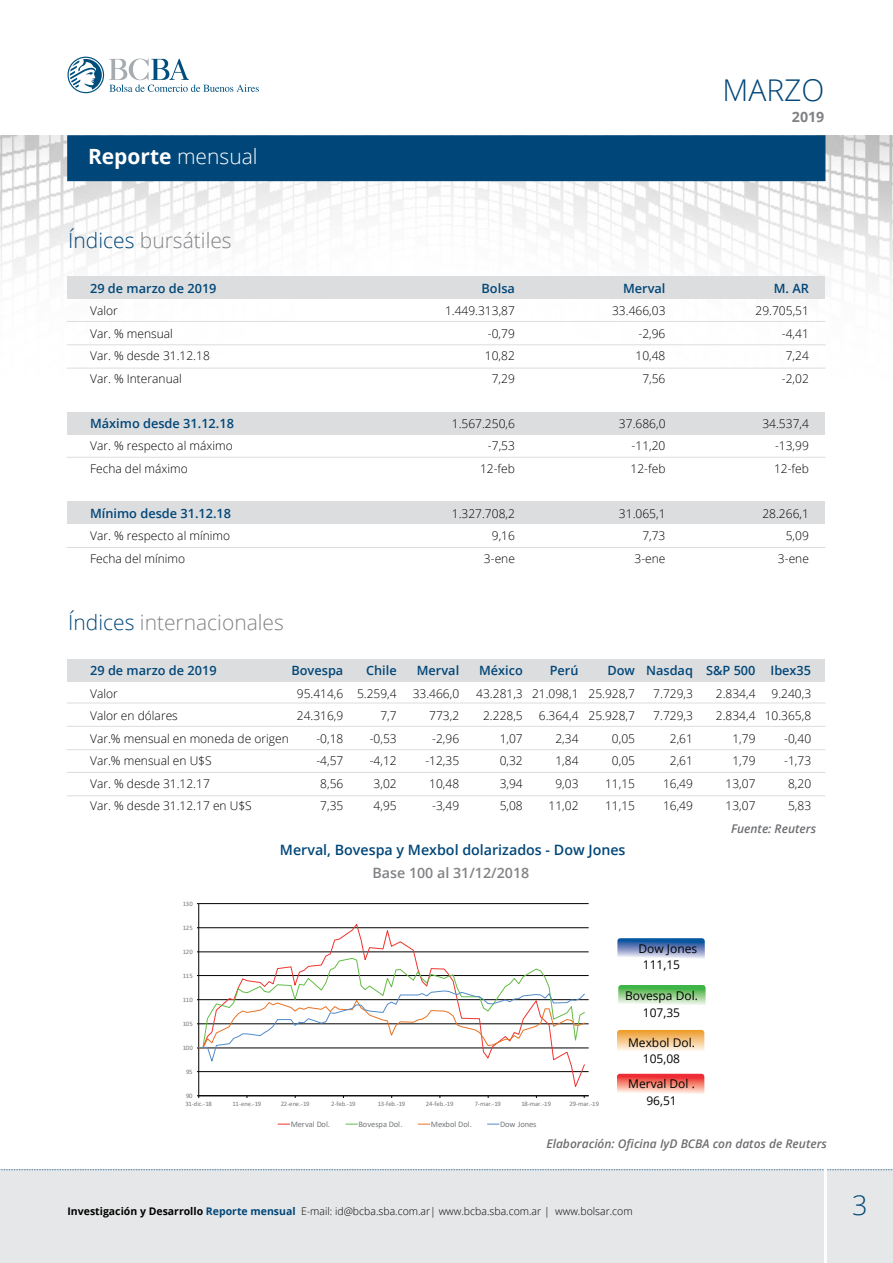
<style>
.page{position:relative;width:893px;height:1263px;background:#fff}
.page>*{position:absolute;margin:0;border:0;box-sizing:border-box;transform-origin:0 0}
.t1{font:300 30px "Open Sans";color:#004678}
.t2{font:300 27px "Open Sans";color:#004678}
.t3{font:300 21px "Open Sans";color:#808285}
.t4{font:700 21px "Open Sans";color:#fff}
.t5{font:600 14.25px "Open Sans";color:#004678}
.t6{font:600 14.25px "Open Sans";color:#808285}
.t7{font:700 14.25px "Open Sans";color:#808285}
.t8{font:600 12.75px "Open Sans";color:#004678}
.t9{font:300 12px/22.5px "Open Sans";color:#000;text-align:right}
.t10{font:12px/16.5px "Open Sans";color:#000;text-align:center}
.t11{font:italic 600 12px "Open Sans";color:#6d6e71}
.t12{font:300 10.5px "Open Sans";color:#000}
.t13{font:8.55px "Calibri";letter-spacing:-.005em;color:#75797b}
.t14{font:6.75px "Calibri";letter-spacing:-.04em;color:#75797b}
.s1{font-weight:300}
.s2{color:#004678}
.s3{font-weight:700}
.s4{font-weight:700;color:#004678}
</style>
<div class="page">
<img style="left:0;top:135px;width:893px;height:413px">
<div style="left:67px;top:135px;width:758px;height:46px;background:#004678"></div>
<div style="left:0;top:1170px;width:893px;height:93px;background:#e6e7e8"></div>
<svg style="left:0;top:1169px;width:893px;height:1px"></svg>
<hr style="left:824px;top:1124px;width:3px;height:139px;background:#fff">
<svg style="left:68px;top:57px;width:191px;height:36px"></svg>
<div style="left:67px;top:276px;width:757px;height:22px;background:#dcddde"></div>
<div style="left:67px;top:412px;width:757px;height:23px;background:#dcddde"></div>
<div style="left:67px;top:501px;width:757px;height:23px;background:#dcddde"></div>
<div style="left:67px;top:660px;width:757px;height:22px;background:#dcddde"></div>
<svg style="left:617px;top:1030px;width:87px;height:21px;background:#f5c78a"></svg>
<svg style="left:618px;top:985px;width:88px;height:20px;background:#92d08f"></svg>
<svg style="left:617px;top:938px;width:88px;height:20px;background:#7291c2"></svg>
<svg style="left:617px;top:1074px;width:87px;height:20px;background:#f5897f"></svg>
<hr style="left:199px;top:903px;width:390px;height:1px;background:#000">
<hr style="left:199px;top:927px;width:390px;height:1px;background:#000">
<hr style="left:199px;top:951px;width:390px;height:1px;background:#000">
<hr style="left:199px;top:975px;width:390px;height:1px;background:#000">
<hr style="left:199px;top:999px;width:390px;height:1px;background:#000">
<hr style="left:199px;top:1023px;width:390px;height:1px;background:#000">
<hr style="left:199px;top:1048px;width:390px;height:1px;background:#000">
<hr style="left:199px;top:1071px;width:390px;height:1px;background:#000">
<hr style="left:198px;top:903px;width:1px;height:193px;background:#000">
<hr style="left:199px;top:1095px;width:390px;height:1px;background:#000">
<svg style="left:198px;top:922px;width:388px;height:168px"></svg>
<svg style="left:197px;top:951px;width:389px;height:113px"></svg>
<svg style="left:278px;top:1124px;width:12px;height:1px"></svg>
<svg style="left:418px;top:1124px;width:12px;height:1px"></svg>
<svg style="left:487px;top:1124px;width:12px;height:1px"></svg>
<hr style="left:67px;top:321px;width:758px;height:1px;background:#dcddde">
<hr style="left:67px;top:703px;width:758px;height:1px;background:#dcddde">
<hr style="left:67px;top:772px;width:758px;height:1px;background:#dcddde">
<hr style="left:67px;top:344px;width:758px;height:1px;background:#dcddde">
<hr style="left:67px;top:726px;width:758px;height:1px;background:#dcddde">
<hr style="left:67px;top:795px;width:758px;height:1px;background:#dcddde">
<hr style="left:67px;top:368px;width:758px;height:1px;background:#dcddde">
<hr style="left:67px;top:457px;width:758px;height:1px;background:#dcddde">
<hr style="left:67px;top:547px;width:758px;height:1px;background:#dcddde">
<hr style="left:67px;top:749px;width:758px;height:1px;background:#dcddde">
<h3 class="t4" style="left:88px;top:141px;width:171px">Reporte <span class="s1">mensual</span></h3>
<h1 class="t1" style="left:722px;top:69px;width:103px">MARZO</h1>
<p class="t7" style="left:792px;top:106px;width:34px">2019</p>
<h3 class="t3" style="left:68px;top:226px;width:165px"><span class="s2">Índices</span> bursátiles</h3>
<p class="t8" style="left:90px;top:279px;width:128px">29 de marzo de 2019</p>
<p class="t9" style="left:90px;top:299px;width:121px;text-align:left">Valor<br>Var. % mensual<br>Var. % desde 31.12.18<br>Var. % Interanual</p>
<p class="t8" style="left:90px;top:414px;width:145px">Máximo desde 31.12.18</p>
<p class="t9" style="left:90px;top:434px;width:144px;text-align:left">Var. % respecto al máximo<br>Fecha del máximo</p>
<p class="t8" style="left:90px;top:504px;width:143px">Mínimo desde 31.12.18</p>
<p class="t9" style="left:90px;top:524px;width:142px;text-align:left">Var. % respecto al mínimo<br>Fecha del mínimo</p>
<p class="t8" style="left:482px;top:279px;width:35px">Bolsa</p>
<p class="t9" style="left:445px;top:299px;width:71px">1.449.313,87 -0,79<br>10,82<br>7,29</p>
<p class="t9" style="left:452px;top:412px;width:65px">1.567.250,6 -7,53<br>12-feb</p>
<p class="t9" style="left:452px;top:502px;width:65px">1.327.708,2<br>9,16<br>3-ene</p>
<p class="t8" style="left:623px;top:279px;width:44px">Merval</p>
<p class="t9" style="left:612px;top:299px;width:55px">33.466,03 -2,96<br>10,48<br>7,56</p>
<p class="t9" style="left:631px;top:412px;width:36px;text-align:justify;text-indent:-12px">37.686,0 -11,20<br>12-feb</p>
<p class="t9" style="left:619px;top:502px;width:48px">31.065,1<br>7,73<br>3-ene</p>
<p class="t8" style="left:774px;top:279px;width:37px">M. AR</p>
<p class="t9" style="left:756px;top:299px;width:55px">29.705,51 -4,41<br>7,24<br>-2,02</p>
<p class="t9" style="left:774px;top:412px;width:36px;text-align:justify;text-indent:-12px">34.537,4 -13,99<br>12-feb</p>
<p class="t9" style="left:762px;top:502px;width:48px">28.266,1<br>5,09<br>3-ene</p>
<h3 class="t3" style="left:68px;top:608px;width:217px"><span class="s2">Índices</span> internacionales</h3>
<p class="t8" style="left:90px;top:662px;width:128px">29 de marzo de 2019</p>
<p class="t9" style="left:90px;top:682px;width:200px;text-align:left">Valor<br>Valor en dólares<br>Var.% mensual en moneda de origen<br>Var.% mensual en U$S<br>Var. % desde 31.12.17<br>Var. % desde 31.12.17 en U$S</p>
<p class="t8" style="left:291px;top:662px;width:53px">Bovespa</p>
<p class="t9" style="left:297px;top:682px;width:48px">95.414,6<br>24.316,9 -0,18 -4,57<br>8,56<br>7,35</p>
<p class="t8" style="left:366px;top:662px;width:32px">Chile</p>
<p class="t9" style="left:357px;top:682px;width:41px">5.259,4<br>7,7 -0,53 -4,12<br>3,02<br>4,95</p>
<p class="t8" style="left:417px;top:662px;width:44px">Merval</p>
<p class="t9" style="left:413px;top:682px;width:48px">33.466,0<br>773,2 -2,96 -12,35<br>10,48 -3,49</p>
<p class="t8" style="left:479px;top:662px;width:45px">México</p>
<p class="t9" style="left:476px;top:682px;width:48px">43.281,3<br>2.228,5<br>1,07<br>0,32<br>3,94<br>5,08</p>
<p class="t8" style="left:550px;top:662px;width:30px">Perú</p>
<p class="t9" style="left:532px;top:682px;width:48px">21.098,1<br>6.364,4<br>2,34<br>1,84<br>9,03<br>11,02</p>
<p class="t8" style="left:607px;top:662px;width:29px">Dow</p>
<p class="t9" style="left:588px;top:682px;width:48px">25.928,7<br>25.928,7<br>0,05<br>0,05<br>11,15<br>11,15</p>
<p class="t8" style="left:646px;top:662px;width:48px">Nasdaq</p>
<p class="t9" style="left:653px;top:682px;width:41px">7.729,3<br>7.729,3<br>2,61<br>2,61<br>16,49<br>16,49</p>
<p class="t14" style="left:183px;top:899px;width:12px">130</p>
<p class="t14" style="left:183px;top:923px;width:12px">125</p>
<p class="t5" style="left:280px;top:840px;width:347px">Merval, Bovespa y Mexbol dolarizados - Dow Jones</p>
<p class="t6" style="left:372px;top:863px;width:158px">Base 100 al 31/12/2018</p>
<p class="t14" style="left:183px;top:947px;width:12px">120</p>
<p class="t14" style="left:183px;top:971px;width:12px">115</p>
<p class="t14" style="left:183px;top:995px;width:12px">110</p>
<p class="t14" style="left:183px;top:1019px;width:12px">105</p>
<p class="t14" style="left:183px;top:1043px;width:12px">100</p>
<p class="t14" style="left:186px;top:1067px;width:8px">95</p>
<p class="t14" style="left:186px;top:1091px;width:8px">90</p>
<p class="t14" style="left:185px;top:1099px;width:28px">31-dic.-18</p>
<p class="t14" style="left:232px;top:1099px;width:30px">11-ene.-19</p>
<p class="t14" style="left:281px;top:1099px;width:30px">22-ene.-19</p>
<p class="t14" style="left:331px;top:1099px;width:26px">2-feb.-19</p>
<p class="t14" style="left:378px;top:1099px;width:29px">13-feb.-19</p>
<p class="t14" style="left:426px;top:1099px;width:29px">24-feb.-19</p>
<p class="t14" style="left:475px;top:1099px;width:28px">7-mar.-19</p>
<p class="t14" style="left:521px;top:1099px;width:31px">18-mar.-19</p>
<p class="t14" style="left:569px;top:1099px;width:31px">29-mar.-19</p>
<p class="t13" style="left:291px;top:1118px;width:41px">Merval Dol.</p>
<p class="t13" style="left:358px;top:1118px;width:46px">Bovespa Dol.</p>
<p class="t13" style="left:431px;top:1118px;width:43px">Mexbol Dol.</p>
<p class="t13" style="left:500px;top:1118px;width:38px">Dow Jones</p>
<p class="t10" style="left:643px;top:940px;width:56px;text-align:left;text-indent:-4px">Dow Jones<br>111,15</p>
<p class="t10" style="left:625px;top:987px;width:74px">Bovespa Dol.<br>107,35</p>
<p class="t10" style="left:628px;top:1034px;width:68px">Mexbol Dol.<br>105,08</p>
<p class="t10" style="left:628px;top:1075px;width:68px">Merval Dol .<br>96,51</p>
<p class="t8" style="left:706px;top:662px;width:51px">S&amp;P 500</p>
<p class="t9" style="left:716px;top:682px;width:41px">2.834,4<br>2.834,4<br>1,79<br>1,79<br>13,07<br>13,07</p>
<p class="t8" style="left:770px;top:662px;width:42px">Ibex35</p>
<p class="t9" style="left:765px;top:682px;width:48px">9.240,3<br>10.365,8 -0,40 -1,73<br>8,20<br>5,83</p>
<p class="t11" style="left:731px;top:820px;width:86px">Fuente: Reuters</p>
<p class="t11" style="left:546px;top:1135px;width:282px">Elaboración: Oficina IyD BCBA con datos de Reuters</p>
<p class="t12" style="left:68px;top:1204px;width:567px"><span class="s3">Investigación y Desarrollo</span> <span class="s4">Reporte mensual</span> E-mail: id@bcba.sba.com.ar| www.bcba.sba.com.ar | www.bolsar.com</p>
<h2 class="t2" style="left:852px;top:1187px;width:17px">3</h2>
</div>
